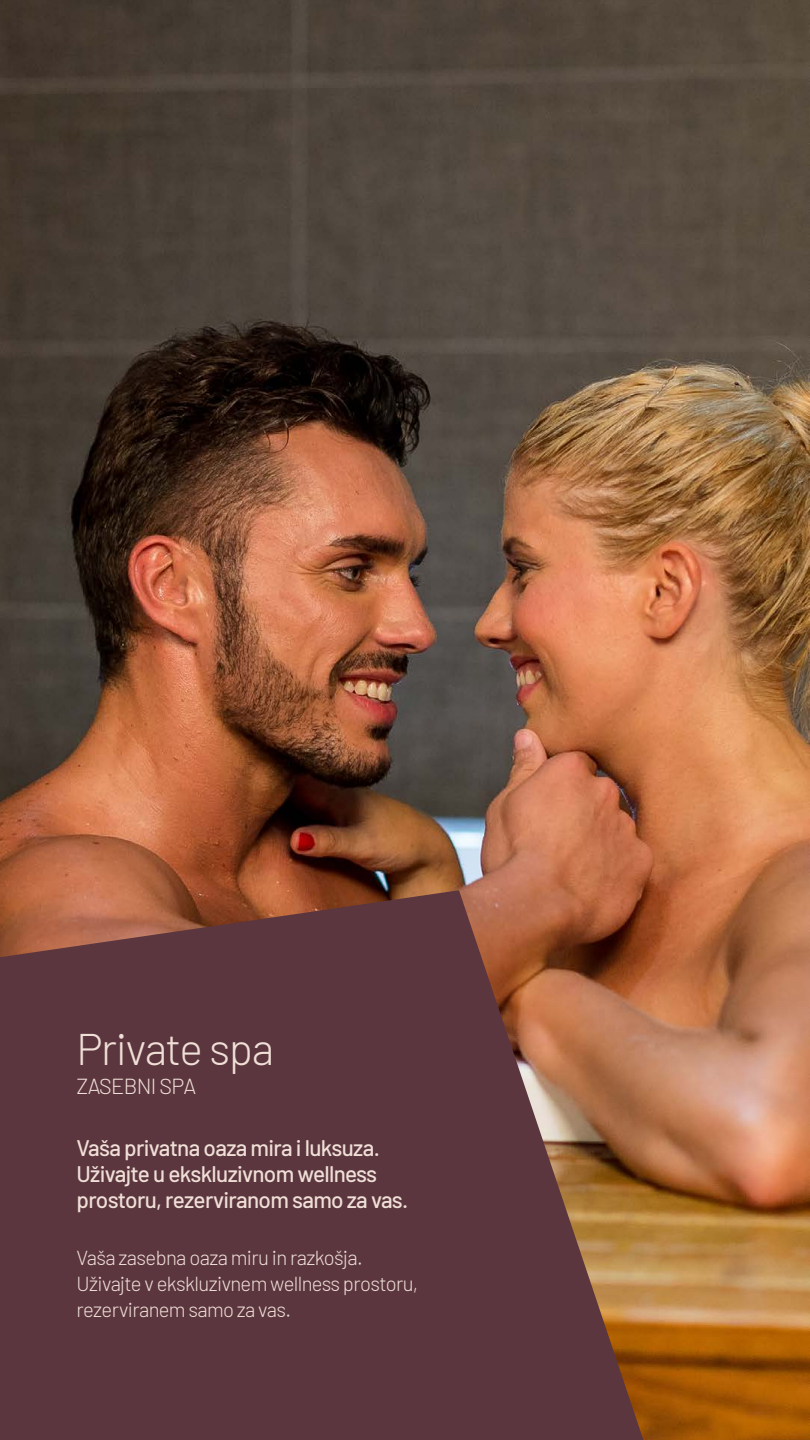
<style>
.page{position:relative;width:810px;height:1440px;background:#fff}
.page>*{position:absolute;margin:0;border:0;box-sizing:border-box;transform-origin:0 0}
.t1{font:300 44.25px "Barlow";letter-spacing:-.03em;color:#f0dfd7}
.t2{font:500 22.5px/26.2px "Barlow";letter-spacing:-.03em;color:#f0dfd7}
.t3{font:300 21.75px "Barlow";letter-spacing:-.03em;color:#f0dfd7}
.t4{font:300 20.25px/26.2px "Barlow";letter-spacing:-.03em;color:#f0dfd7}
</style>
<div class="page">
<img style="left:0;top:0;width:810px;height:1440px">
<svg style="left:0;top:890px;width:643px;height:550px;background:#693f3e"></svg>
<h1 class="t1" style="left:76px;top:1017px;width:199px">Private spa</h1>
<p class="t3" style="left:76px;top:1070px;width:121px">ZASEBNI SPA</p>
<p class="t2" style="left:76px;top:1133px;width:333px">Vaša privatna oaza mira i luksuza.<br>Uživajte u ekskluzivnom wellness prostoru, rezerviranom samo za vas.</p>
<p class="t4" style="left:76px;top:1243px;width:343px">Vaša zasebna oaza miru in razkošja.<br>Uživajte v ekskluzivnem wellness prostoru, rezerviranem samo za vas.</p>
</div>
